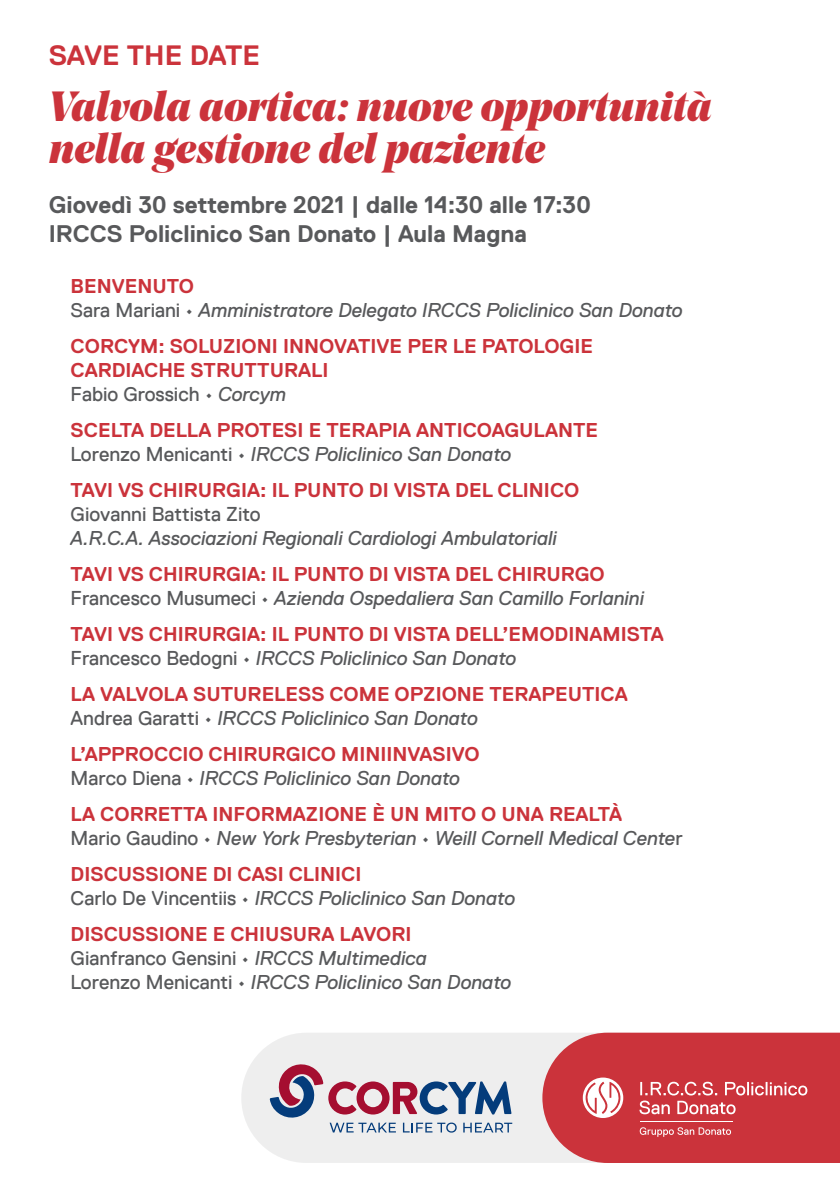
<style>
.page{position:relative;width:840px;height:1191px;background:#fff}
.page>*{position:absolute;margin:0;border:0;box-sizing:border-box;transform-origin:0 0}
.t1{font:italic 900 42px/42px "Noe Display";color:#cb333b}
.t2{font:700 28px "Replica";letter-spacing:-.005em;color:#cb333b}
.t3{font:700 24px/28.8px "Replica";color:#58595b}
.t4{font:700 20px/24px "Replica";color:#cb333b}
.t5{font:italic 20px/24px "Replica";color:#58595b}
.t6{font:20px "Replica TT";color:#58595b}
.s1{font-weight:700;font-style:normal;color:#cb333b}
.s2{font-family:"Replica TT";font-style:normal}
.s3{font-family:"Replica";font-style:italic}
.s4{font-family:"Replica TT";font-weight:400;color:#58595b}
.s5{font-weight:400;font-style:italic;color:#58595b}
</style>
<div class="page">
<svg style="left:241px;top:1033px;width:301px;height:130px;background:#efefef"></svg>
<svg style="left:269px;top:1061px;width:243px;height:71px;background:#bfb3c2"></svg>
<svg style="left:542px;top:1032px;width:297px;height:131px;background:#d04d54"></svg>
<h2 class="t2" style="left:49px;top:39px;width:213px">SAVE THE DATE</h2>
<h1 class="t1" style="left:49px;top:84px;width:664px">Valvola aortica: nuove opportunità nella gestione del paziente</h1>
<p class="t3" style="left:49px;top:190px;width:543px">Giovedì 30 settembre 2021 | dalle 14:30 alle 17:30<br>IRCCS Policlinico San Donato | Aula Magna</p>
<p class="t5" style="left:71px;top:274px;width:613px"><span class="s1">BENVENUTO<br></span><span class="s2">Sara Mariani •</span> Amministratore Delegato IRCCS Policlinico San Donato</p>
<p class="t4" style="left:71px;top:334px;width:523px">CORCYM: SOLUZIONI INNOVATIVE PER LE PATOLOGIE<br>CARDIACHE STRUTTURALI</p>
<p class="t6" style="left:71px;top:383px;width:217px">Fabio Grossich • <span class="s3">Corcym</span></p>
<p class="t4" style="left:71px;top:418px;width:529px">SCELTA DELLA PROTESI E TERAPIA ANTICOAGULANTE<br><span class="s4">Lorenzo Menicanti •</span> <span class="s5">IRCCS Policlinico San Donato</span></p>
<p class="t4" style="left:71px;top:478px;width:510px">TAVI VS CHIRURGIA: IL PUNTO DI VISTA DEL CLINICO</p>
<p class="t6" style="left:71px;top:503px;width:191px">Giovanni Battista Zito</p>
<p class="t5" style="left:71px;top:526px;width:487px">A.R.C.A. Associazioni Regionali Cardiologi Ambulatoriali</p>
<p class="t4" style="left:71px;top:562px;width:574px">TAVI VS CHIRURGIA: IL PUNTO DI VISTA DEL CHIRURGO<br><span class="s4">Francesco Musumeci •</span> <span class="s5">Azienda Ospedaliera San Camillo Forlanini</span></p>
<p class="t4" style="left:71px;top:622px;width:594px">TAVI VS CHIRURGIA: IL PUNTO DI VISTA DELL’EMODINAMISTA<br><span class="s4">Francesco Bedogni •</span> <span class="s5">IRCCS Policlinico San Donato</span></p>
<p class="t4" style="left:71px;top:682px;width:558px">LA VALVOLA SUTURELESS COME OPZIONE TERAPEUTICA<br><span class="s4">Andrea Garatti •</span> <span class="s5">IRCCS Policlinico San Donato</span></p>
<p class="t4" style="left:71px;top:742px;width:410px">L’APPROCCIO CHIRURGICO MINIINVASIVO<br><span class="s4">Marco Diena •</span> <span class="s5">IRCCS Policlinico San Donato</span></p>
<p class="t5" style="left:71px;top:802px;width:613px"><span class="s1">LA CORRETTA INFORMAZIONE È UN MITO O UNA REALTÀ<br></span><span class="s2">Mario Gaudino •</span> New York Presbyterian <span class="s2">•</span> Weill Cornell Medical Cente<span class="s2">r</span></p>
<p class="t5" style="left:71px;top:862px;width:445px"><span class="s1">DISCUSSIONE DI CASI CLINICI<br></span><span class="s2">Carlo De Vincentiis •</span> IRCCS Policlinico San Donato</p>
<p class="t4" style="left:71px;top:922px;width:342px">DISCUSSIONE E CHIUSURA LAVORI</p>
<p class="t6" style="left:71px;top:947px;width:357px">Gianfranco Gensini • <span class="s3">IRCCS Multimedica</span></p>
<p class="t5" style="left:71px;top:970px;width:442px"><span class="s2">Lorenzo Menicanti •</span> IRCCS Policlinico San Donato</p>
</div>
